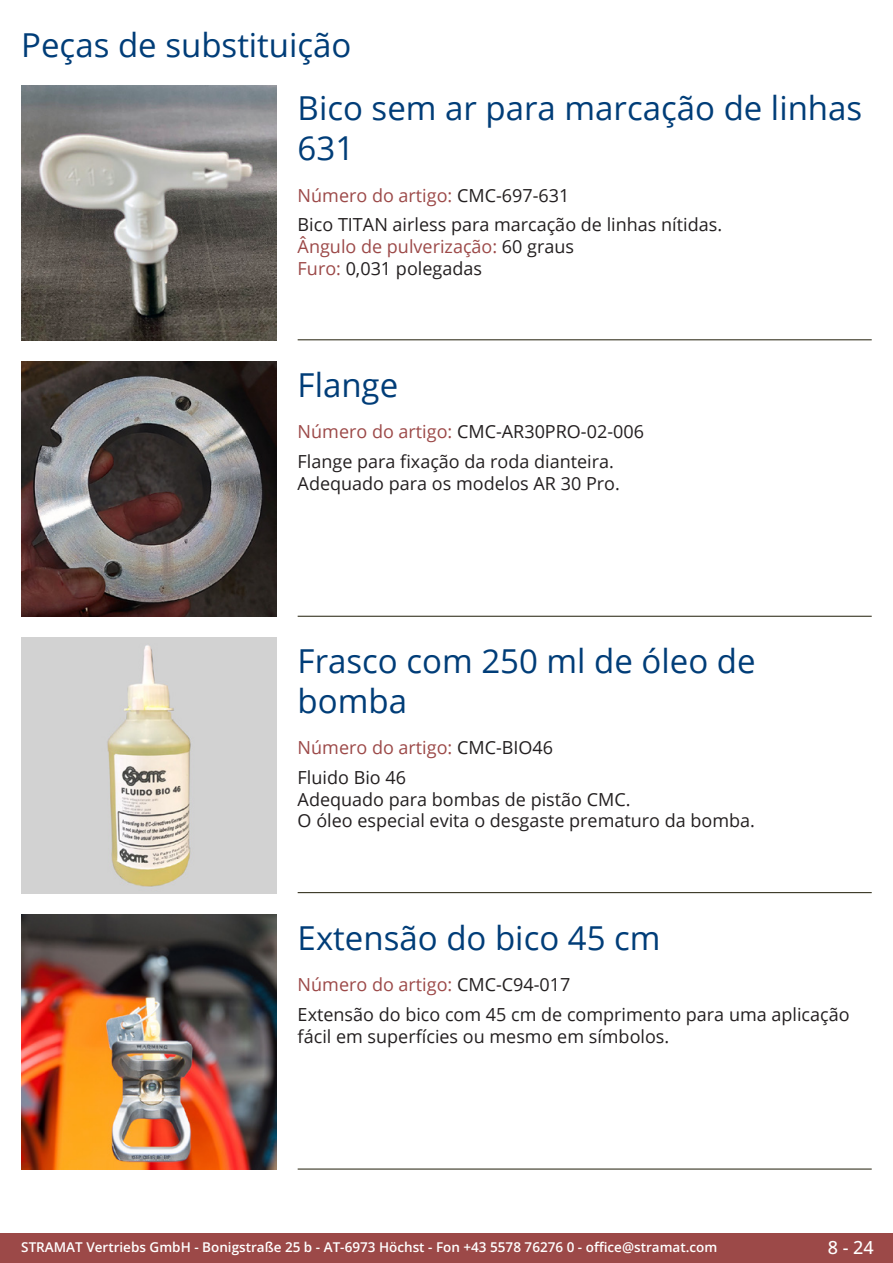
<style>
.page{position:relative;width:893px;height:1263px;background:#fff}
.page>*{position:absolute;margin:0;border:0;box-sizing:border-box;transform-origin:0 0}
.Produkttitel{font:33px/39.6px "Open Sans";color:#003d78}
.RastTitel{font:33px "Open Sans";color:#003d78}
.Beschreibung_Text{font:18px/21.6px "Open Sans";color:#231f20}
.TechDaten_Überschrif{font:18px "Open Sans";color:#9c4948}
.TechDaten_Überschrif-2{font:18px "Open Sans";color:#231f20}
.t1{font:500 18px "Open Sans";color:#fff}
.t2{font:600 13.5px "Open Sans";color:#fff}
.s1{color:#231f20}
.s2{color:#9c4948}
</style>
<div class="page">
<div style="left:0;top:1233px;width:893px;height:30px;background:#9c4948"></div>
<hr style="left:298px;top:340px;width:574px;height:1px;background:#201d08">
<hr style="left:298px;top:616px;width:574px;height:1px;background:#201d08">
<hr style="left:298px;top:892px;width:574px;height:1px;background:#201d08">
<hr style="left:298px;top:1169px;width:574px;height:1px;background:#201d08">
<img style="left:21px;top:85px;width:255px;height:255px">
<img style="left:21px;top:361px;width:255px;height:256px">
<img style="left:21px;top:638px;width:255px;height:255px">
<img style="left:21px;top:914px;width:255px;height:255px">
<p class="RastTitel" style="left:21px;top:22px;width:332px">Peças de substituição</p>
<p class="Produkttitel" style="left:298px;top:88px;width:566px">Bico sem ar para marcação de linhas<br>631</p>
<p class="TechDaten_Überschrif" style="left:298px;top:183px;width:273px">Número do artigo: <span class="s1">CMC-697-631</span></p>
<p class="Beschreibung_Text" style="left:298px;top:214px;width:426px">Bico TITAN airless para marcação de linhas nítidas.<br><span class="s2">Ângulo de pulverização:</span> 60 graus<br><span class="s2">Furo:</span> 0,031 polegadas</p>
<p class="Produkttitel" style="left:298px;top:364px;width:102px">Flange</p>
<p class="TechDaten_Überschrif-2" style="left:298px;top:420px;width:348px"><span class="s2">Número do artigo:</span> CMC-AR30PRO-02-006</p>
<p class="Beschreibung_Text" style="left:298px;top:450px;width:324px">Flange para fixação da roda dianteira.<br>Adequado para os modelos AR 30 Pro.</p>
<p class="Produkttitel" style="left:298px;top:640px;width:459px">Frasco com 250 ml de óleo de bomba</p>
<p class="TechDaten_Überschrif" style="left:298px;top:735px;width:257px">Número do artigo: <span class="s1">CMC-BIO46</span></p>
<p class="Beschreibung_Text" style="left:298px;top:766px;width:459px">Fluido Bio 46<br>Adequado para bombas de pistão CMC.<br>O óleo especial evita o desgaste prematuro da bomba.</p>
<p class="Produkttitel" style="left:298px;top:917px;width:364px">Extensão do bico 45 cm</p>
<p class="TechDaten_Überschrif" style="left:298px;top:972px;width:274px">Número do artigo: <span class="s1">CMC-C94-017</span></p>
<p class="Beschreibung_Text" style="left:298px;top:1003px;width:553px">Extensão do bico com 45 cm de comprimento para uma aplicação fácil em superfícies ou mesmo em símbolos.</p>
<p class="t2" style="left:21px;top:1238px;width:698px">STRAMAT Vertriebs GmbH - Bonigstraße 25 b - AT-6973 Höchst - Fon +43 5578 76276 0 - office@stramat.com</p>
<p class="t1" style="left:828px;top:1234px;width:48px">8 - 24</p>
</div>
